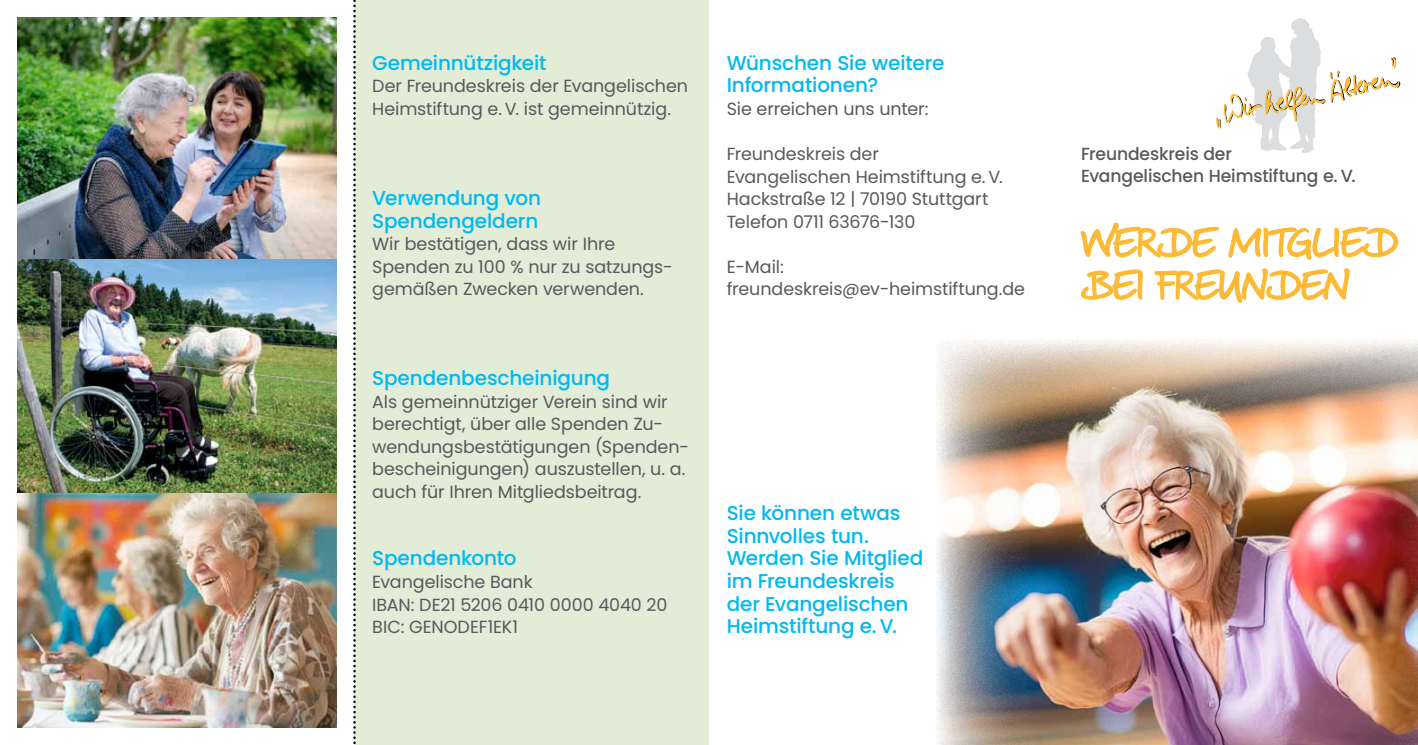
<style>
.page{position:relative;width:1418px;height:745px;background:#fff}
.page>*{position:absolute;margin:0;border:0;box-sizing:border-box;transform-origin:0 0}
.t1{font:42.5px/42.5px "HW Veneto";letter-spacing:.01em;color:#fdb933}
.t2{font:500 20px/22.5px "Poppins";letter-spacing:-.01em;color:#00b9f1}
.t3{font:17.5px/22.5px "Poppins";letter-spacing:-.005em;color:#58595b}
.t4{font:500 17.5px/21.9px "Poppins";letter-spacing:-.01em;color:#58595b}
</style>
<div class="page">
<div style="left:354px;top:0;width:355px;height:744px;background:#e3ecd6"></div>
<img style="left:18px;top:18px;width:319px;height:475px">
<svg style="left:353px;top:0;width:3px;height:745px"></svg>
<img style="left:18px;top:493px;width:319px;height:233px">
<svg style="left:1216px;top:18px;width:184px;height:135px"></svg>
<svg style="left:1080px;top:222px;width:318px;height:81px"></svg>
<img style="left:936px;top:339px;width:481px;height:405px">
<p class="t2" style="left:372px;top:52px;width:176px">Gemeinnützigkeit</p>
<p class="t3" style="left:372px;top:75px;width:317px">Der Freundeskreis der Evangelischen<br>Heimstiftung e. V. ist gemeinnützig.</p>
<p class="t2" style="left:372px;top:187px;width:170px">Verwendung von<br>Spendengeldern</p>
<p class="t3" style="left:372px;top:233px;width:302px">Wir bestätigen, dass wir Ihre<br>Spenden zu 100 % nur zu satzungs&shy;gemäßen Zwecken verwenden.</p>
<p class="t2" style="left:372px;top:367px;width:239px">Spendenbescheinigung</p>
<p class="t3" style="left:372px;top:390px;width:318px">Als gemeinnütziger Verein sind wir berechtigt, über alle Spenden Zu&shy;wendungsbestätigungen (Spenden&shy;bescheinigungen) auszustellen, u. a. auch für Ihren Mitgliedsbeitrag.</p>
<p class="t2" style="left:372px;top:547px;width:146px">Spendenkonto</p>
<p class="t3" style="left:372px;top:570px;width:296px">Evangelische Bank<br>IBAN: DE21 5206 0410 0000 4040 20<br>BIC: GENODEF1EK1</p>
<p class="t2" style="left:726px;top:52px;width:219px">Wünschen Sie weitere<br>Informationen?</p>
<p class="t3" style="left:726px;top:98px;width:203px">Sie erreichen uns unter:</p>
<p class="t3" style="left:726px;top:143px;width:277px">Freundeskreis der<br>Evangelischen Heimstiftung e. V.<br>Hackstraße 12 | 70190 Stuttgart<br>Telefon 0711 63676-130</p>
<p class="t3" style="left:726px;top:255px;width:300px">E-Mail: freundeskreis@ev-heimstiftung.de</p>
<p class="t2" style="left:726px;top:502px;width:198px">Sie können etwas<br>Sinnvolles tun.<br>Werden Sie Mitglied im Freundeskreis der Evangelischen<br>Heimstiftung e. V.</p>
<p class="t4" style="left:1081px;top:143px;width:276px">Freundeskreis der<br>Evangelischen Heimstiftung e. V.</p>
<h1 class="t1" style="left:1081px;top:225px;width:289px">WERDE Mitglied<br>BEI FREUNDEN</h1>
</div>
